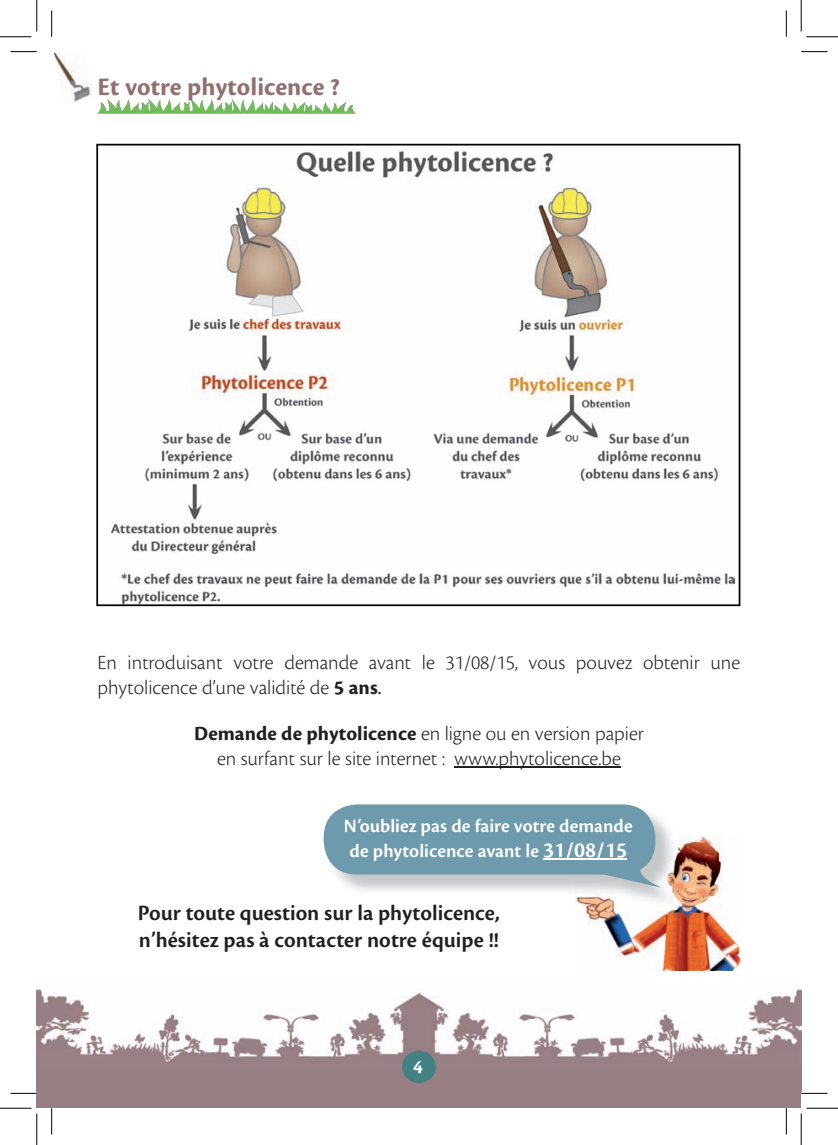
<style>
.page{position:relative;width:838px;height:1145px;background:#fff}
.page>*{position:absolute;margin:0;border:0;box-sizing:border-box;transform-origin:0 0}
.t1{font:700 26.25px "Cronos Pro";color:#917170}
.t2{font:600 22.75px/27.3px "Cronos Pro";color:#231f20}
.t3{font:300 21px/25.2px "Cronos Pro";color:#231f20}
.t4{font:700 19.78px "Cronos Pro";color:#fff}
.t5{font:600 19.6px/24.5px "Cronos Pro";color:#fff}
.s1{font-weight:700}
.s2{font-weight:400}
.s3{font-size:22.75px}
</style>
<div class="page">
<div style="left:37px;top:1067px;width:764px;height:41px;background:#977f84"></div>
<img style="left:37px;top:989px;width:764px;height:94px">
<div style="left:402px;top:1051px;width:34px;height:32px;background:#448185;border-radius:50%"></div>
<hr style="left:454px;top:767px;width:167px;height:1px;background:#231f20">
<img style="left:54px;top:52px;width:39px;height:50px">
<svg style="left:97px;top:99px;width:258px;height:15px"></svg>
<svg style="left:96px;top:144px;width:644px;height:462px"></svg>
<img style="left:584px;top:837px;width:156px;height:134px">
<img style="left:327px;top:807px;width:343px;height:85px">
<img style="left:575px;top:836px;width:106px;height:73px">
<div style="left:323px;top:804px;width:332px;height:71px;background:#6d9aac;border-radius:33px"></div>
<svg style="left:592px;top:853px;width:72px;height:35px"></svg>
<hr style="left:543px;top:858px;width:84px;height:2px;background:#fff">
<svg style="left:10px;top:51px;width:27px;height:1px"></svg>
<svg style="left:801px;top:51px;width:26px;height:1px"></svg>
<svg style="left:10px;top:1093px;width:27px;height:1px"></svg>
<svg style="left:801px;top:1093px;width:26px;height:1px"></svg>
<svg style="left:51px;top:10px;width:1px;height:27px"></svg>
<svg style="left:51px;top:1108px;width:1px;height:26px"></svg>
<svg style="left:786px;top:10px;width:1px;height:27px"></svg>
<svg style="left:786px;top:1108px;width:1px;height:26px"></svg>
<hr style="left:0;top:36px;width:32px;height:1px;background:#000">
<hr style="left:806px;top:36px;width:31px;height:1px;background:#000">
<hr style="left:0;top:1108px;width:32px;height:1px;background:#000">
<hr style="left:806px;top:1108px;width:31px;height:1px;background:#000">
<hr style="left:36px;top:0;width:1px;height:31px;background:#000">
<hr style="left:36px;top:1113px;width:1px;height:32px;background:#000">
<hr style="left:800px;top:0;width:1px;height:31px;background:#000">
<hr style="left:800px;top:1113px;width:1px;height:32px;background:#000">
<p class="t1" style="left:98px;top:72px;width:244px">Et votre phytolicence ?</p>
<p class="t3" style="left:98px;top:649px;width:644px">En introduisant votre demande avant le 31/08/15, vous pouvez obtenir une phytolicence d’une validité de <span class="s1">5 ans</span><span class="s2">.</span></p>
<p class="t3" style="left:194px;top:721px;width:451px;text-align:center"><span class="s1">Demande de phytolicence</span> en ligne ou en version papier en surfant sur le site internet : www.phytolicence.be</p>
<p class="t5" style="left:344px;top:814px;width:290px">N’oubliez pas de faire votre demande de phytolicence avant le <span class="s3">31/08/15</span></p>
<p class="t2" style="left:138px;top:899px;width:363px">Pour toute question sur la phytolicence, n’hésitez pas à contacter notre équipe !!</p>
<p class="t4" style="left:413px;top:1055px;width:11px">4</p>
</div>
